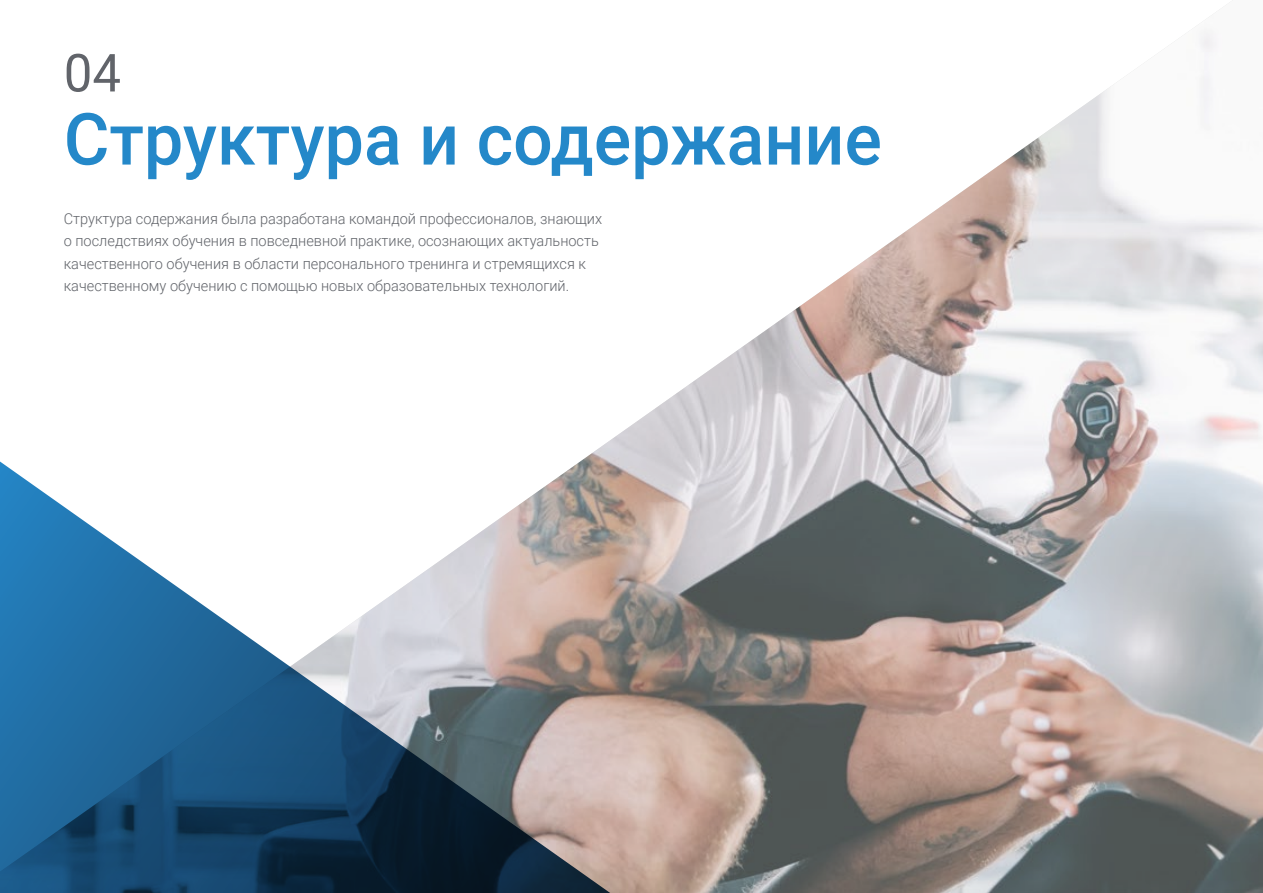
<style>
.page{position:relative;width:1263px;height:893px;background:#fff}
.page>*{position:absolute;margin:0;border:0;box-sizing:border-box;transform-origin:0 0}
.t1{font:500 72px "Roboto";color:#2488c9}
.t2{font:52.5px "Roboto";color:#61646a}
.t3{font:300 15px/22.5px "Roboto";color:#61646a}
</style>
<div class="page">
<img style="left:602px;top:0;width:661px;height:893px">
<svg style="left:0;top:446px;width:640px;height:447px"></svg>
<h2 class="t2" style="left:64px;top:36px;width:59px">04</h2>
<h1 class="t1" style="left:64px;top:89px;width:820px">Структура и содержание</h1>
<p class="t3" style="left:64px;top:207px;width:540px">Структура содержания была разработана командой профессионалов, знающих о последствиях обучения в повседневной практике, осознающих актуальность качественного обучения в области персонального тренинга и стремящихся к качественному обучению с помощью новых образовательных технологий.</p>
</div>
